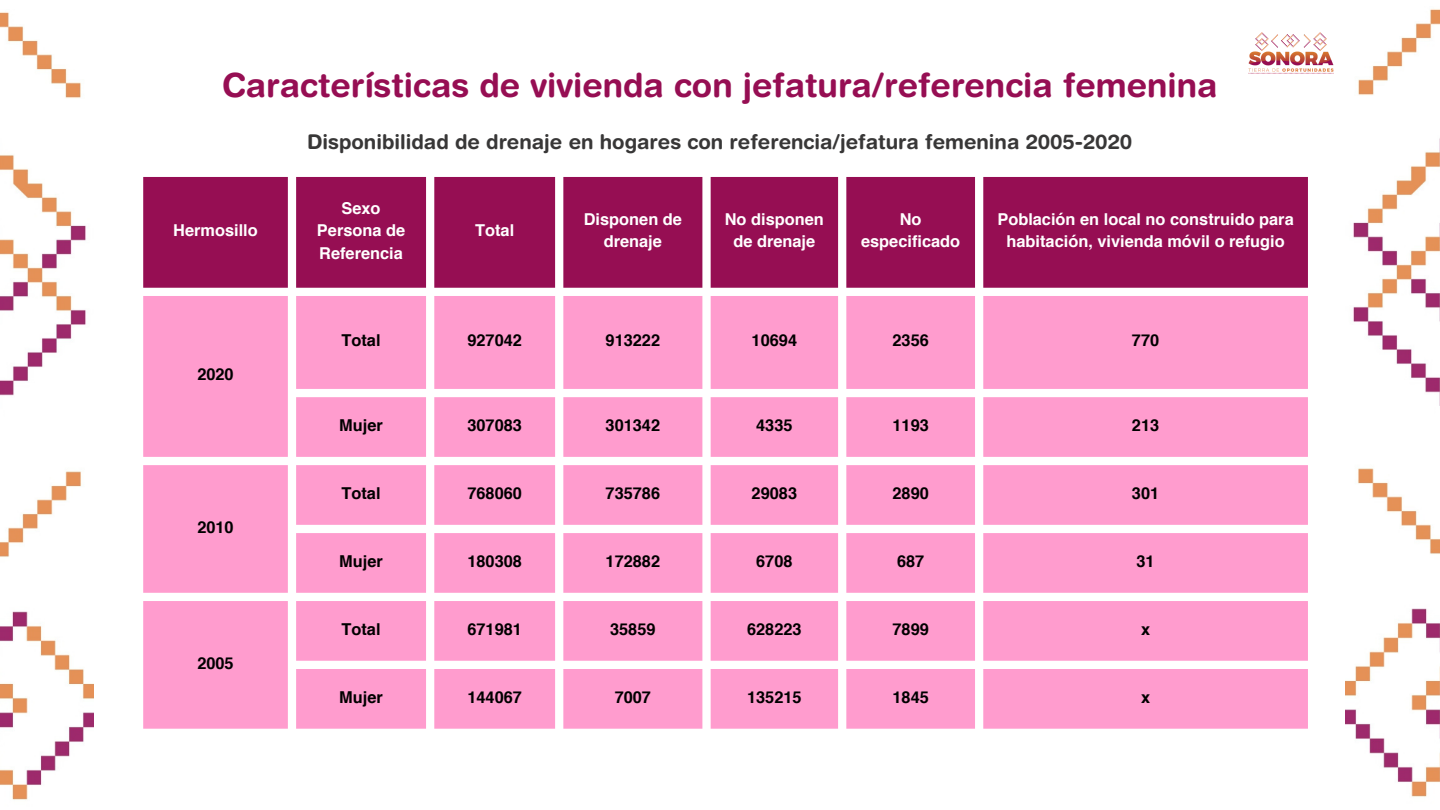
<style>
.page{position:relative;width:1440px;height:810px;background:#fff}
.page>*{position:absolute;margin:0;border:0;box-sizing:border-box;transform-origin:0 0}
.t1{font:700 33.3px "Helvetica Rounded";color:#960e53}
.t2{font:700 20.4px "Helvetica Rounded";color:#383737}
.t3{font:700 16.4px "Helvetica";color:#000}
.t4{font:700 16.4px/22.5px "Helvetica";color:#fff;text-align:center}
</style>
<div class="page">
<img style="left:0;top:12px;width:93px;height:788px">
<img style="left:1345px;top:9px;width:95px;height:788px">
<div style="left:143px;top:177px;width:1165px;height:111px;background:#960e53"></div>
<svg style="left:143px;top:296px;width:1165px;height:433px;fill:#ff9cce"></svg>
<img style="left:1248px;top:32px;width:86px;height:42px">
<h1 class="t1" style="left:222px;top:65px;width:997px">Características de vivienda con jefatura/referencia femenina</h1>
<p class="t2" style="left:307px;top:129px;width:827px">Disponibilidad de drenaje en hogares con referencia/jefatura femenina 2005-2020</p>
<p class="t4" style="left:173px;top:221px;width:86px">Hermosillo</p>
<p class="t3" style="left:197px;top:367px;width:38px">2020</p>
<p class="t3" style="left:197px;top:520px;width:38px">2010</p>
<p class="t3" style="left:197px;top:656px;width:38px">2005</p>
<p class="t4" style="left:317px;top:198px;width:90px">Sexo<br>Persona de<br>Referencia</p>
<p class="t4" style="left:475px;top:221px;width:41px">Total</p>
<p class="t4" style="left:584px;top:209px;width:100px">Disponen de drenaje</p>
<p class="t4" style="left:725px;top:209px;width:101px">No disponen de drenaje</p>
<p class="t4" style="left:861px;top:209px;width:101px">No especificado</p>
<p class="t4" style="left:997px;top:209px;width:298px">Población en local no construido para habitación, vivienda móvil o refugio</p>
<p class="t3" style="left:342px;top:334px;width:41px">Total</p>
<p class="t3" style="left:467px;top:334px;width:56px">927042</p>
<p class="t3" style="left:606px;top:334px;width:56px">913222</p>
<p class="t3" style="left:752px;top:334px;width:47px">10694</p>
<p class="t3" style="left:892px;top:334px;width:38px">2356</p>
<p class="t3" style="left:1132px;top:334px;width:29px">770</p>
<p class="t3" style="left:339px;top:418px;width:45px">Mujer</p>
<p class="t3" style="left:467px;top:418px;width:56px">307083</p>
<p class="t3" style="left:606px;top:418px;width:56px">301342</p>
<p class="t3" style="left:756px;top:418px;width:38px">4335</p>
<p class="t3" style="left:892px;top:418px;width:38px">1193</p>
<p class="t3" style="left:1132px;top:418px;width:29px">213</p>
<p class="t3" style="left:342px;top:486px;width:41px">Total</p>
<p class="t3" style="left:467px;top:486px;width:56px">768060</p>
<p class="t3" style="left:606px;top:486px;width:56px">735786</p>
<p class="t3" style="left:752px;top:486px;width:47px">29083</p>
<p class="t3" style="left:892px;top:486px;width:38px">2890</p>
<p class="t3" style="left:1132px;top:486px;width:29px">301</p>
<p class="t3" style="left:339px;top:554px;width:45px">Mujer</p>
<p class="t3" style="left:467px;top:554px;width:56px">180308</p>
<p class="t3" style="left:606px;top:554px;width:56px">172882</p>
<p class="t3" style="left:756px;top:554px;width:38px">6708</p>
<p class="t3" style="left:897px;top:554px;width:29px">687</p>
<p class="t3" style="left:1137px;top:554px;width:20px">31</p>
<p class="t3" style="left:342px;top:622px;width:41px">Total</p>
<p class="t3" style="left:467px;top:622px;width:56px">671981</p>
<p class="t3" style="left:610px;top:622px;width:47px">35859</p>
<p class="t3" style="left:747px;top:622px;width:56px">628223</p>
<p class="t3" style="left:892px;top:622px;width:38px">7899</p>
<p class="t3" style="left:1141px;top:622px;width:11px">x</p>
<p class="t3" style="left:339px;top:690px;width:45px">Mujer</p>
<p class="t3" style="left:467px;top:690px;width:56px">144067</p>
<p class="t3" style="left:615px;top:690px;width:38px">7007</p>
<p class="t3" style="left:747px;top:690px;width:56px">135215</p>
<p class="t3" style="left:892px;top:690px;width:38px">1845</p>
<p class="t3" style="left:1141px;top:690px;width:11px">x</p>
</div>
